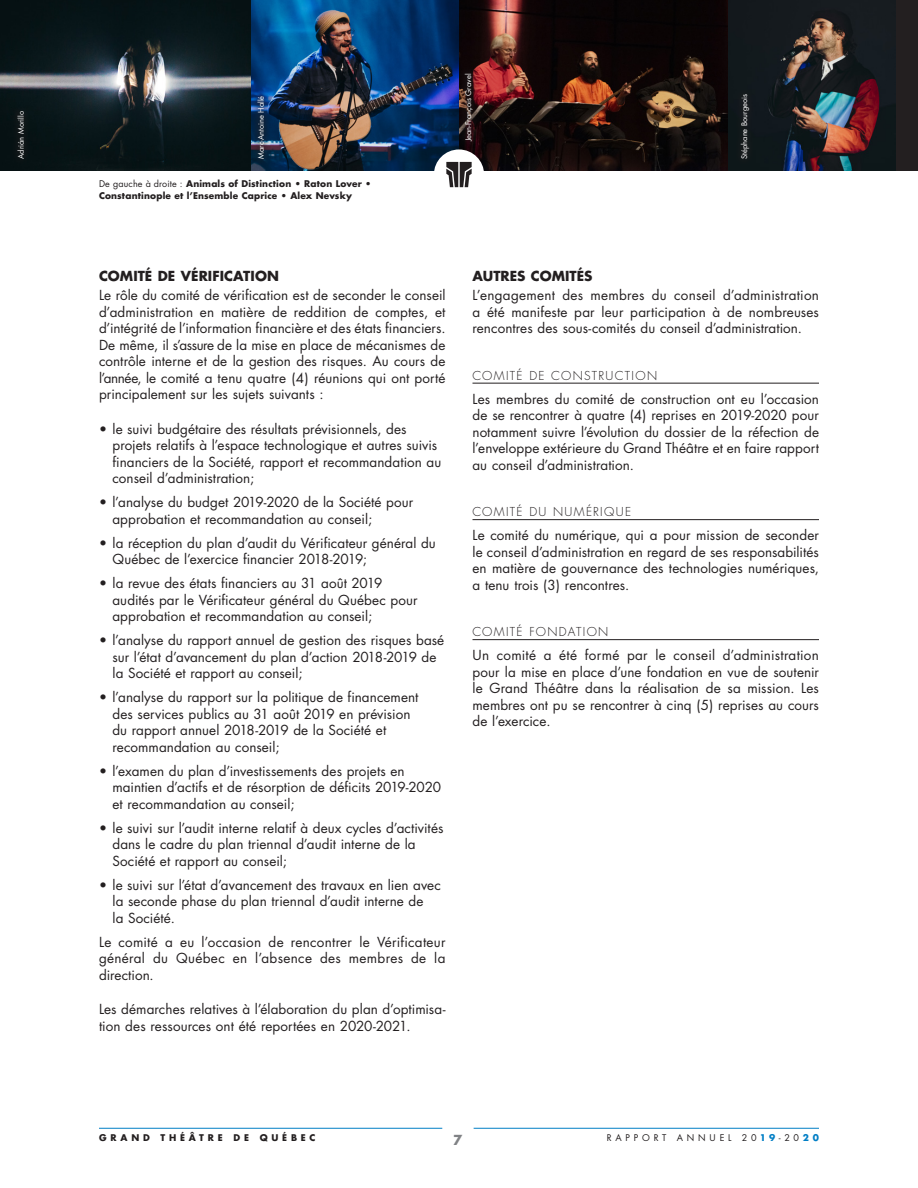
<style>
.page{position:relative;width:918px;height:1188px;background:#fff}
.page>*{position:absolute;margin:0;border:0;box-sizing:border-box;transform-origin:0 0}
.TC{font:13.5px/16.5px "Futura";letter-spacing:.005em;color:#231f20}
.STi-1b_Caps{font:700 13.5px "Futura";color:#231f20}
.t1{font:700 13.5px "Futura";color:#808285}
.STi-eff3{font:300 12px "Futura";letter-spacing:.11em;color:#231f20}
.Vignette{font:700 9px/12px "Futura";letter-spacing:.02em;color:#231f20}
.t2{font:9px "Futura";letter-spacing:.42em;color:#231f20}
.Vignette-2{font:700 9px "Futura";letter-spacing:.42em;color:#231f20}
.Crédit3{font:7.5px "Futura";color:#fff}
.s1{font-weight:400}
.s2{font-weight:700;color:#007ec5}
</style>
<div class="page">
<div style="left:727px;top:0;width:191px;height:171px;background:#231f20"></div>
<img style="left:727px;top:0;width:168px;height:171px">
<img style="left:250px;top:0;width:209px;height:171px">
<svg style="left:459px;top:0;width:268px;height:171px;background:#281511"></svg>
<svg style="left:0;top:0;width:250px;height:171px;background:#1c282c"></svg>
<svg style="left:249px;top:88px;width:23px;height:78px;background:#133258"></svg>
<div style="left:9px;top:104px;width:23px;height:62px;background:#091416"></div>
<svg style="left:457px;top:66px;width:22px;height:83px;background:#301920"></svg>
<div style="left:733px;top:86px;width:24px;height:80px;background:#11181c"></div>
<hr style="left:472px;top:383px;width:347px;height:1px;background:#231f20">
<hr style="left:472px;top:519px;width:347px;height:1px;background:#231f20">
<hr style="left:472px;top:639px;width:347px;height:1px;background:#231f20">
<hr style="left:99px;top:1128px;width:343px;height:1px;background:#007ec5">
<hr style="left:474px;top:1128px;width:345px;height:1px;background:#007ec5">
<div style="left:434px;top:149px;width:50px;height:51px;background:#fff;border-radius:50%"></div>
<svg style="left:446px;top:162px;width:26px;height:25px"></svg>
<p class="Crédit3" style="left:16px;top:159px;width:49px;rotate:-90deg">Adrián Morillo</p>
<p class="Crédit3" style="left:256px;top:159px;width:65px;rotate:-90deg">Marc-Antoine Hallé</p>
<p class="Vignette" style="left:99px;top:178px;width:274px"><span class="s1">De gauche à droite :</span> Animals of Distinction • Raton Lover •<br>Constantinople et l’Ensemble Caprice • Alex Nevsky</p>
<p class="Crédit3" style="left:464px;top:141px;width:69px;rotate:-90deg">Jean-François Gravel</p>
<p class="Crédit3" style="left:740px;top:159px;width:67px;rotate:-90deg">Stéphane Bourgeois</p>
<p class="STi-1b_Caps" style="left:99px;top:267px;width:182px">COMITÉ DE VÉRIFICATION</p>
<p class="TC" style="left:99px;top:287px;width:348px;text-align:justify">Le rôle du comité de vérification est de seconder le conseil d’administration en matière de reddition de comptes, et d’intégrité de l’information financière et des états financiers.<br>De même, il s’assure de la mise en place de mécanismes de contrôle interne et de la gestion des risques. Au cours de l’année, le comité a tenu quatre (4) réunions qui ont porté principalement sur les sujets suivants :</p>
<p class="TC" style="left:112px;top:421px;width:330px;text-indent:-14px">• le suivi budgétaire des résultats prévisionnels, des projets relatifs à l’espace technologique et autres suivis financiers de la Société, rapport et recommandation au conseil d’administration;</p>
<p class="TC" style="left:112px;top:494px;width:302px;text-indent:-14px">• l’analyse du budget 2019-2020 de la Société pour approbation et recommandation au conseil;</p>
<p class="TC" style="left:112px;top:535px;width:325px;text-indent:-14px">• la réception du plan d’audit du Vérificateur général du<br>Québec de l’exercice financier 2018-2019;</p>
<p class="TC" style="left:112px;top:575px;width:307px;text-indent:-14px">• la revue des états financiers au 31 août 2019 audités par le Vérificateur général du Québec pour approbation et recommandation au conseil;</p>
<p class="TC" style="left:112px;top:632px;width:333px;text-indent:-14px">• l’analyse du rapport annuel de gestion des risques basé sur l’état d’avancement du plan d’action 2018-2019 de la Société et rapport au conseil;</p>
<p class="TC" style="left:112px;top:689px;width:308px;text-indent:-14px">• l’analyse du rapport sur la politique de financement des services publics au 31 août 2019 en prévision du rapport annuel 2018-2019 de la Société et recommandation au conseil;</p>
<p class="TC" style="left:112px;top:763px;width:330px;text-indent:-14px">• l’examen du plan d’investissements des projets en maintien d’actifs et de résorption de déficits 2019-2020 et recommandation au conseil;</p>
<p class="TC" style="left:112px;top:820px;width:333px;text-indent:-14px">• le suivi sur l’audit interne relatif à deux cycles d’activités dans le cadre du plan triennal d’audit interne de la<br>Société et rapport au conseil;</p>
<p class="TC" style="left:112px;top:877px;width:330px;text-indent:-14px">• le suivi sur l’état d’avancement des travaux en lien avec la seconde phase du plan triennal d’audit interne de<br>la Société.</p>
<p class="TC" style="left:99px;top:934px;width:348px;text-align:justify">Le comité a eu l’occasion de rencontrer le Vérificateur général du Québec en l’absence des membres de la direction.</p>
<p class="TC" style="left:99px;top:1001px;width:348px">Les démarches relatives à l’élaboration du plan d’optimisa&shy;tion des ressources ont été reportées en 2020-2021.</p>
<p class="STi-1b_Caps" style="left:472px;top:267px;width:122px">AUTRES COMITÉS</p>
<p class="TC" style="left:472px;top:287px;width:348px;text-align:justify">L’engagement des membres du conseil d’administration a été manifeste par leur participation à de nombreuses rencontres des sous-comités du conseil d’administration.</p>
<p class="STi-eff3" style="left:472px;top:368px;width:186px">COMITÉ DE CONSTRUCTION</p>
<p class="TC" style="left:472px;top:391px;width:348px;text-align:justify">Les membres du comité de construction ont eu l’occasion de se rencontrer à quatre (4) reprises en 2019-2020 pour notamment suivre l’évolution du dossier de la réfection de l’enveloppe extérieure du Grand Théâtre et en faire rapport au conseil d’administration.</p>
<p class="STi-eff3" style="left:472px;top:505px;width:160px">COMITÉ DU NUMÉRIQUE</p>
<p class="TC" style="left:472px;top:527px;width:348px;text-align:justify">Le comité du numérique, qui a pour mission de seconder le conseil d’administration en regard de ses responsabilités en matière de gouvernance des technologies numériques, a tenu trois (3) rencontres.</p>
<p class="STi-eff3" style="left:472px;top:625px;width:137px">COMITÉ FONDATION</p>
<p class="TC" style="left:472px;top:647px;width:348px;text-align:justify">Un comité a été formé par le conseil d’administration pour la mise en place d’une fondation en vue de soutenir le Grand Théâtre dans la réalisation de sa mission. Les membres ont pu se rencontrer à cinq (5) reprises au cours de l’exercice.</p>
<p class="Vignette-2" style="left:99px;top:1132px;width:218px">GRAND THÉÂTRE DE QUÉBEC</p>
<p class="t1" style="left:453px;top:1131px;width:11px">7</p>
<p class="t2" style="left:607px;top:1132px;width:214px">RAPPORT ANNUEL 20<span class="s2">19</span>-20<span class="s2">20</span></p>
</div>
